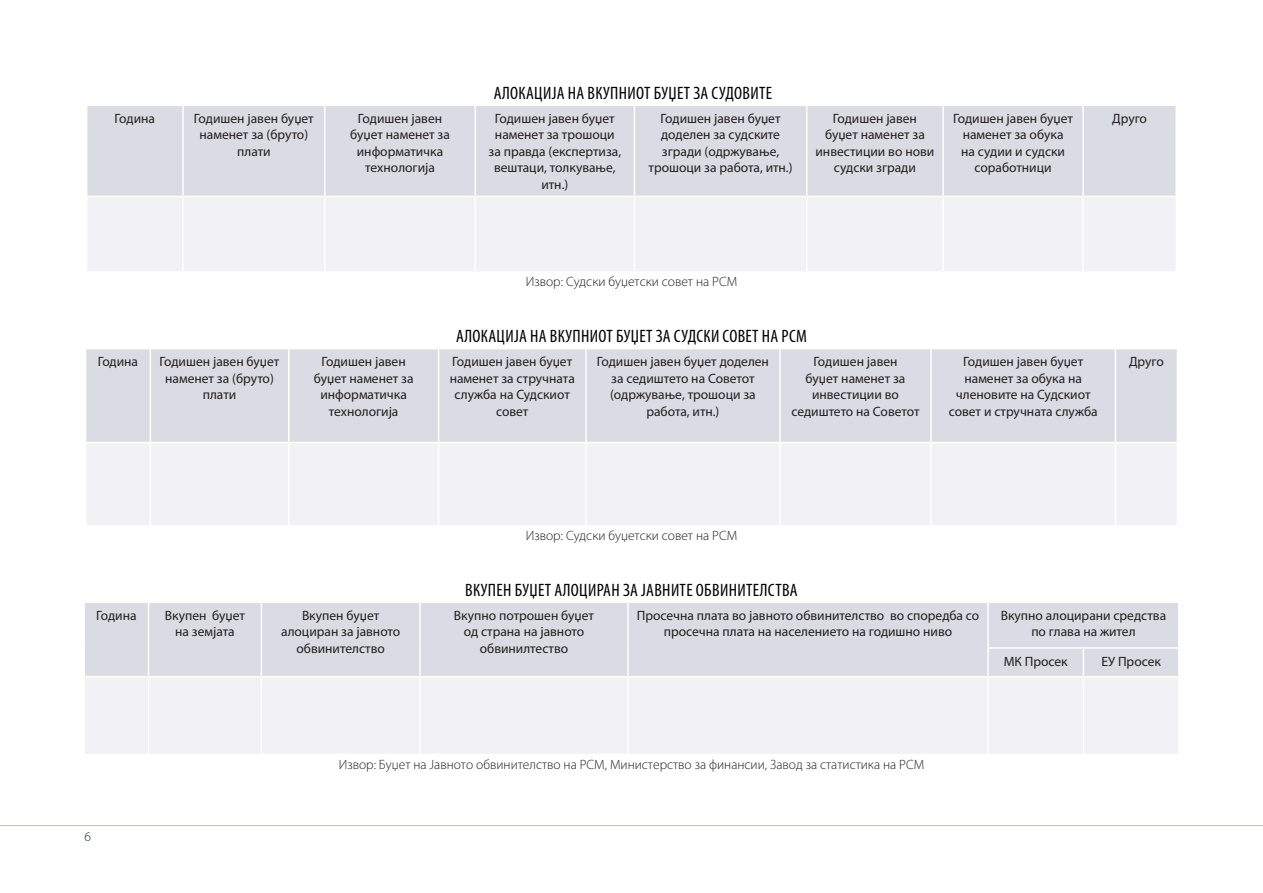
<style>
.page{position:relative;width:1263px;height:893px;background:#fff}
.page>*{position:absolute;margin:0;border:0;box-sizing:border-box;transform-origin:0 0}
.t1{font:condensed 18px "Myriad Pro";letter-spacing:.02em;color:#000}
.t2{font:13.5px/16.5px "Myriad Pro";color:#231f20;text-align:center}
.t3{font:300 13.5px "Myriad Pro";color:#231f20}
.t4{font:300 13.5px "Myriad Pro";color:#162e55}
</style>
<div class="page">
<hr style="left:0;top:825px;width:1263px;height:1px;background:#f9bc19">
<div style="left:87px;top:106px;width:1088px;height:90px;background:#dbdbe3"></div>
<div style="left:88px;top:197px;width:1087px;height:74px;background:#f2f2f5"></div>
<hr style="left:182px;top:197px;width:2px;height:74px;background:#fff">
<hr style="left:324px;top:197px;width:2px;height:74px;background:#fff">
<hr style="left:474px;top:197px;width:2px;height:74px;background:#fff">
<hr style="left:634px;top:197px;width:1px;height:74px;background:#fff">
<hr style="left:806px;top:197px;width:1px;height:74px;background:#fff">
<hr style="left:942px;top:197px;width:2px;height:74px;background:#fff">
<hr style="left:1082px;top:197px;width:2px;height:74px;background:#fff">
<hr style="left:182px;top:106px;width:2px;height:90px;background:#fff">
<hr style="left:324px;top:106px;width:2px;height:90px;background:#fff">
<hr style="left:474px;top:106px;width:2px;height:90px;background:#fff">
<hr style="left:634px;top:106px;width:1px;height:90px;background:#fff">
<hr style="left:806px;top:106px;width:1px;height:90px;background:#fff">
<hr style="left:942px;top:106px;width:2px;height:90px;background:#fff">
<hr style="left:1082px;top:106px;width:2px;height:90px;background:#fff">
<div style="left:86px;top:349px;width:1091px;height:93px;background:#dbdbe3"></div>
<div style="left:87px;top:444px;width:1089px;height:81px;background:#f2f2f5"></div>
<hr style="left:150px;top:349px;width:1px;height:93px;background:#fff">
<hr style="left:288px;top:349px;width:1px;height:93px;background:#fff">
<hr style="left:438px;top:349px;width:1px;height:93px;background:#fff">
<hr style="left:585px;top:349px;width:2px;height:93px;background:#fff">
<hr style="left:779px;top:349px;width:2px;height:93px;background:#fff">
<hr style="left:930px;top:349px;width:2px;height:93px;background:#fff">
<hr style="left:1115px;top:349px;width:1px;height:93px;background:#fff">
<hr style="left:150px;top:443px;width:1px;height:82px;background:#fff">
<hr style="left:288px;top:443px;width:1px;height:82px;background:#fff">
<hr style="left:438px;top:443px;width:1px;height:82px;background:#fff">
<hr style="left:585px;top:443px;width:2px;height:82px;background:#fff">
<hr style="left:779px;top:443px;width:2px;height:82px;background:#fff">
<hr style="left:930px;top:443px;width:2px;height:82px;background:#fff">
<hr style="left:1115px;top:443px;width:1px;height:82px;background:#fff">
<div style="left:85px;top:603px;width:1093px;height:73px;background:#dbdbe3"></div>
<div style="left:85px;top:678px;width:1093px;height:76px;background:#f2f2f5"></div>
<hr style="left:148px;top:603px;width:1px;height:45px;background:#fff">
<svg style="left:148px;top:648px;width:1px;height:28px"></svg>
<hr style="left:261px;top:603px;width:1px;height:45px;background:#fff">
<svg style="left:261px;top:648px;width:1px;height:28px"></svg>
<hr style="left:419px;top:603px;width:2px;height:45px;background:#fff">
<hr style="left:419px;top:648px;width:2px;height:28px;background:#fff">
<hr style="left:627px;top:603px;width:2px;height:45px;background:#fff">
<hr style="left:627px;top:648px;width:2px;height:28px;background:#fff">
<hr style="left:987px;top:603px;width:2px;height:44px;background:#fff">
<hr style="left:987px;top:649px;width:2px;height:27px;background:#fff">
<svg style="left:1083px;top:649px;width:1px;height:27px"></svg>
<hr style="left:987px;top:647px;width:96px;height:2px;background:#fff">
<hr style="left:1083px;top:647px;width:96px;height:2px;background:#fff">
<hr style="left:148px;top:677px;width:1px;height:77px;background:#fff">
<hr style="left:261px;top:677px;width:1px;height:77px;background:#fff">
<hr style="left:419px;top:677px;width:2px;height:77px;background:#fff">
<hr style="left:627px;top:677px;width:2px;height:77px;background:#fff">
<hr style="left:987px;top:677px;width:2px;height:77px;background:#fff">
<hr style="left:1083px;top:677px;width:1px;height:77px;background:#fff">
<p class="t1" style="left:494px;top:82px;width:280px">АЛОКАЦИЈА НА ВКУПНИОТ БУЏЕТ ЗА СУДОВИТЕ</p>
<p class="t2" style="left:115px;top:110px;width:42px">Година</p>
<p class="t2" style="left:194px;top:110px;width:121px">Годишен јавен буџет наменет за (бруто) плати</p>
<p class="t2" style="left:350px;top:110px;width:101px">Годишен јавен буџет наменет за информатичка технологија</p>
<p class="t2" style="left:488px;top:110px;width:134px">Годишен јавен буџет наменет за трошоци за правда (експертиза, вештаци, толкување, итн.)</p>
<p class="t2" style="left:649px;top:110px;width:145px">Годишен јавен буџет доделен за судските згради (одржување, трошоци за работа, итн.)</p>
<p class="t2" style="left:815px;top:110px;width:120px">Годишен јавен буџет наменет за инвестиции во нови судски згради</p>
<p class="t2" style="left:953px;top:110px;width:121px">Годишен јавен буџет наменет за обука<br>на судии и судски соработници</p>
<p class="t2" style="left:1112px;top:110px;width:36px">Друго</p>
<p class="t3" style="left:526px;top:274px;width:213px">Извор: Судски буџетски совет на РСМ</p>
<p class="t1" style="left:456px;top:325px;width:352px">АЛОКАЦИЈА НА ВКУПНИОТ БУЏЕТ ЗА СУДСКИ СОВЕТ НА РСМ</p>
<p class="t2" style="left:98px;top:353px;width:42px">Година</p>
<p class="t2" style="left:160px;top:353px;width:121px">Годишен јавен буџет наменет за (бруто) плати</p>
<p class="t2" style="left:314px;top:353px;width:101px">Годишен јавен буџет наменет за информатичка технологија</p>
<p class="t2" style="left:450px;top:353px;width:127px">Годишен јавен буџет наменет за стручната служба на Судскиот совет</p>
<p class="t2" style="left:597px;top:353px;width:174px">Годишен јавен буџет доделен за седиштето на Советот (одржување, трошоци за работа, итн.)</p>
<p class="t2" style="left:791px;top:353px;width:130px">Годишен јавен<br>буџет наменет за инвестиции во седиштето на Советот</p>
<p class="t2" style="left:949px;top:353px;width:150px">Годишен јавен буџет наменет за обука на членовите на Судскиот совет и стручната служба</p>
<p class="t2" style="left:1129px;top:353px;width:36px">Друго</p>
<p class="t3" style="left:526px;top:528px;width:213px">Извор: Судски буџетски совет на РСМ</p>
<p class="t2" style="left:96px;top:607px;width:42px">Година</p>
<p class="t2" style="left:165px;top:607px;width:82px">Вкупен буџет</p>
<p class="t2" style="left:175px;top:623px;width:61px">на земјата</p>
<p class="t4" style="left:85px;top:829px;width:8px">6</p>
<p class="t1" style="left:465px;top:579px;width:334px">ВКУПЕН БУЏЕТ АЛОЦИРАН ЗА ЈАВНИТЕ ОБВИНИТЕЛСТВА</p>
<p class="t2" style="left:281px;top:607px;width:121px">Вкупен буџет алоциран за јавното обвинителство</p>
<p class="t2" style="left:454px;top:607px;width:142px">Вкупно потрошен буџет од страна на јавното обвинилтество</p>
<p class="t2" style="left:637px;top:607px;width:344px">Просечна плата во јавното обвинителство во споредба со просечна плата на населението на годишно ниво</p>
<p class="t2" style="left:1001px;top:607px;width:167px">Вкупно алоцирани средства по глава на жител</p>
<p class="t2" style="left:1004px;top:653px;width:65px">МК Просек</p>
<p class="t2" style="left:1101px;top:653px;width:61px">ЕУ Просек</p>
<p class="t3" style="left:339px;top:757px;width:587px">Извор: Буџет на Јавното обвинителство на РСМ, Министерство за финансии, Завод за статистика на РСМ</p>
</div>
